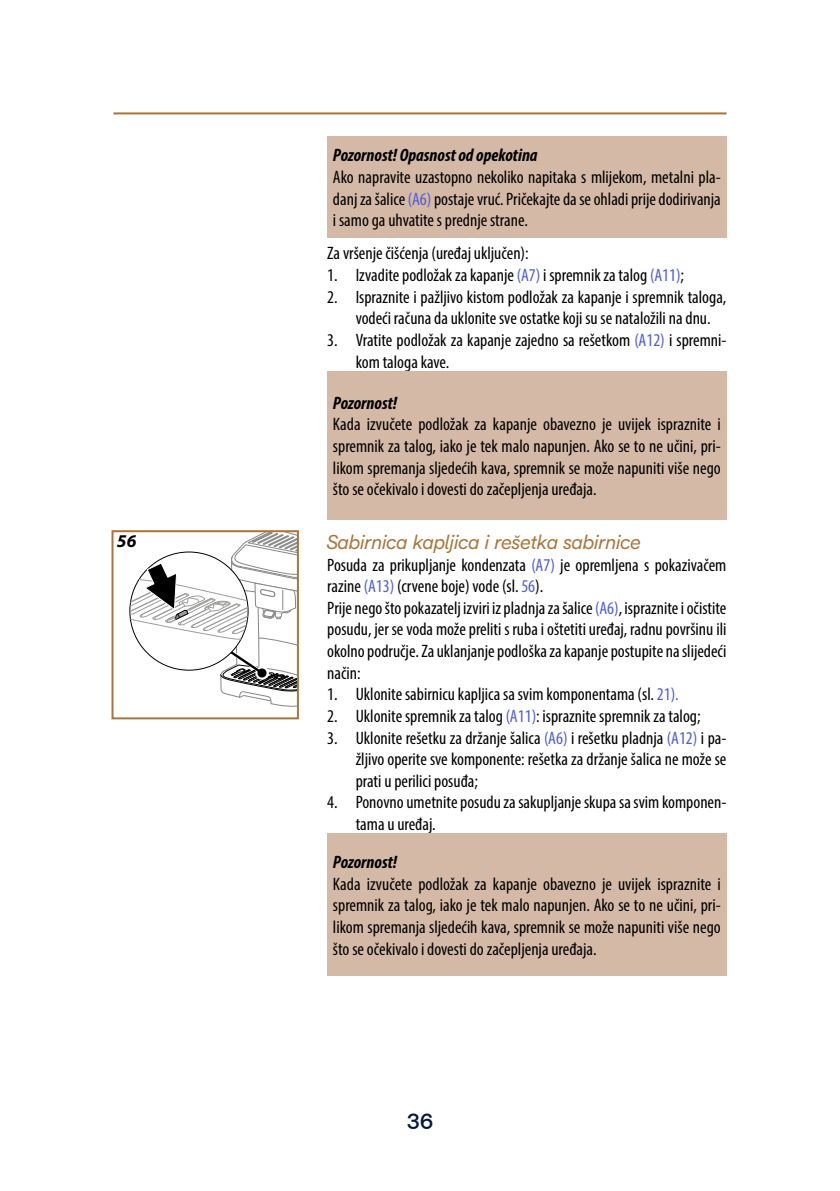
<style>
.page{position:relative;width:840px;height:1191px;background:#fff}
.page>*{position:absolute;margin:0;border:0;box-sizing:border-box;transform-origin:0 0}
.t1{font:500 22px "De Longhi Sans";color:#02183e}
.sottoparagrafo{font:italic 20px "De Longhi Sans";color:#aa743a}
.testo{font:condensed 18px/21.6px "Myriad Pro";color:#000;text-align:justify}
.pericoli{font:italic 700 condensed 18px "Myriad Pro";color:#000}
.numero_figura{font:italic 700 18px "Myriad Pro";color:#000}
.s1{color:#4f5cd6}
</style>
<div class="page">
<hr style="left:113px;top:112px;width:613px;height:2px;background:#aa743a">
<div style="left:327px;top:136px;width:399px;height:102px;background:#d4b9a6"></div>
<div style="left:327px;top:371px;width:399px;height:148px;background:#d4b9a6"></div>
<div style="left:327px;top:833px;width:399px;height:142px;background:#d4b9a6"></div>
<svg style="left:130px;top:533px;width:166px;height:174px"></svg>
<div style="left:111px;top:530px;width:188px;height:189px;border:2px solid #aa743a"></div>
<p class="numero_figura" style="left:117px;top:529px;width:21px">56</p>
<p class="pericoli" style="left:333px;top:144px;width:206px">Pozornost! Opasnost od opekotina</p>
<p class="testo" style="left:333px;top:166px;width:389px">Ako napravite uzastopno nekoliko napitaka s mlijekom, metalni pla&shy;danj za šalice<span class="s1">(A6)</span>postaje vruć. Pričekajte da se ohladi prije dodirivanja i samo ga uhvatite s prednje strane.</p>
<p class="testo" style="left:327px;top:242px;width:203px">Za vršenje čišćenja (uređaj uključen):</p>
<p class="testo" style="left:327px;top:264px;width:358px">1. Izvadite podložak za kapanje <span class="s1">(A7)</span> i spremnik za talog <span class="s1">(A11)</span>;</p>
<p class="testo" style="left:355px;top:286px;width:372px;text-indent:-28px">2. Ispraznite i pažljivo kistom podložak za kapanje i spremnik taloga, vodeći računa da uklonite sve ostatke koji su se nataložili na dnu.</p>
<p class="testo" style="left:355px;top:329px;width:372px;text-indent:-28px">3. Vratite podložak za kapanje zajedno sa rešetkom <span class="s1">(A12)</span> i spremni&shy;kom taloga kave.</p>
<p class="pericoli" style="left:333px;top:391px;width:66px">Pozornost!</p>
<p class="testo" style="left:333px;top:413px;width:389px">Kada izvučete podložak za kapanje obavezno je uvijek ispraznite i spremnik za talog, iako je tek malo napunjen. Ako se to ne učini, pri&shy;likom spremanja sljedećih kava, spremnik se može napuniti više nego što se očekivalo i dovesti do začepljenja uređaja.</p>
<p class="sottoparagrafo" style="left:327px;top:530px;width:315px">Sabirnica kapljica i rešetka sabirnice</p>
<p class="testo" style="left:327px;top:553px;width:400px">Posuda za prikupljanje kondenzata <span class="s1">(A7)</span> je opremljena s pokazivačem razine <span class="s1">(A13)</span> (crvene boje) vode (sl. <span class="s1">56</span>).</p>
<p class="testo" style="left:327px;top:597px;width:400px">Prije nego što pokazatelj izviri iz pladnja za šalice <span class="s1">(A6)</span>, ispraznite i očistite posudu, jer se voda može preliti s ruba i oštetiti uređaj, radnu površinu ili okolno područje. Za uklanjanje podloška za kapanje postupite na slijedeći način:</p>
<p class="testo" style="left:327px;top:683px;width:353px">1. Uklonite sabirnicu kapljica sa svim komponentama (sl. <span class="s1">21).</span></p>
<p class="testo" style="left:327px;top:705px;width:374px">2. Uklonite spremnik za talog <span class="s1">(A11)</span>: ispraznite spremnik za talog;</p>
<p class="testo" style="left:355px;top:726px;width:372px;text-indent:-28px">3. Uklonite rešetku za držanje šalica <span class="s1">(A6)</span> i rešetku pladnja <span class="s1">(A12)</span> i pa&shy;žljivo operite sve komponente: rešetka za držanje šalica ne može se prati u perilici posuđa;</p>
<p class="testo" style="left:355px;top:791px;width:372px;text-indent:-28px">4. Ponovno umetnite posudu za sakupljanje skupa sa svim komponen&shy;tama u uređaj.</p>
<p class="pericoli" style="left:333px;top:851px;width:66px">Pozornost!</p>
<p class="testo" style="left:333px;top:872px;width:389px">Kada izvučete podložak za kapanje obavezno je uvijek ispraznite i spremnik za talog, iako je tek malo napunjen. Ako se to ne učini, pri&shy;likom spremanja sljedećih kava, spremnik se može napuniti više nego što se očekivalo i dovesti do začepljenja uređaja.</p>
<p class="t1" style="left:406px;top:1108px;width:28px">36</p>
</div>
